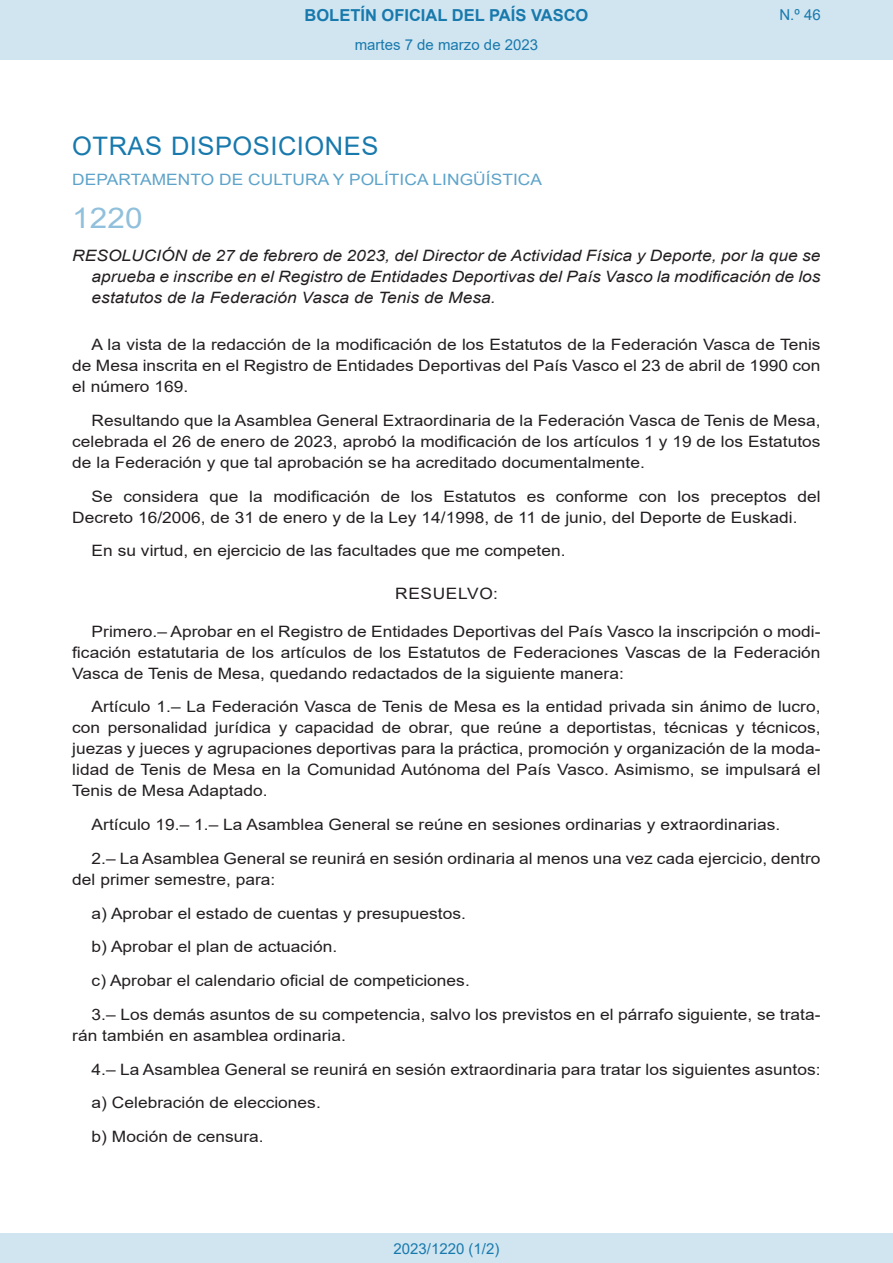
<style>
.page{position:relative;width:893px;height:1263px;background:#fff}
.page>*{position:absolute;margin:0;border:0;box-sizing:border-box;transform-origin:0 0}
.BOPVOrden{font:28.5px "Arial";color:#90c0db;scale:1.11 1}
.BOPVSeccion{font:25.5px "Arial";letter-spacing:.02em;color:#1879ad}
.t1{font:700 16.5px "Arial";color:#1879ad}
.BOPVDetalle{font:15.6px/21px "Arial";color:#231f20;text-align:justify;scale:1.11 1}
.BOPVTitulo{font:italic 15.6px/21px "Arial";color:#231f20;text-align:justify;scale:1.11 1}
.BOPVOrganismo{font:15.6px "Arial";letter-spacing:.005em;color:#5ea4ca;scale:1.11 1}
.BOPVClave{font:15.6px "Arial";letter-spacing:.035em;color:#231f20;scale:1.11 1}
.Paginacion_Centro{font:15px "Arial";color:#1879ad}
</style>
<div class="page">
<div style="left:0;top:0;width:893px;height:60px;background:#d0e5f0"></div>
<div style="left:0;top:1233px;width:893px;height:30px;background:#d0e5f0"></div>
<p class="t1" style="left:305px;top:3px;width:285px">BOLETÍN OFICIAL DEL PAÍS VASCO</p>
<p class="Paginacion_Centro" style="left:355px;top:35px;width:185px">martes 7 de marzo de 2023</p>
<p class="Paginacion_Centro" style="left:779px;top:5px;width:43px">N.º 46</p>
<p class="BOPVSeccion" style="left:72px;top:128px;width:308px">OTRAS DISPOSICIONES</p>
<p class="BOPVOrganismo" style="left:72px;top:169px;width:425px">DEPARTAMENTO DE CULTURA Y POLÍTICA LINGÜÍSTICA</p>
<p class="BOPVOrden" style="left:72px;top:198px;width:65px">1220</p>
<p class="BOPVTitulo" style="left:92px;top:246px;width:658px;text-indent:-19px">RESOLUCIÓN de 27 de febrero de 2023, del Director de Actividad Física y Deporte, por la que se aprueba e inscribe en el Registro de Entidades Deportivas del País Vasco la modificación de los estatutos de la Federación Vasca de Tenis de Mesa.</p>
<p class="BOPVDetalle" style="left:72px;top:334px;width:676px;text-indent:19px">A la vista de la redacción de la modificación de los Estatutos de la Federación Vasca de Tenis de Mesa inscrita en el Registro de Entidades Deportivas del País Vasco el 23 de abril de 1990 con el número 169.</p>
<p class="BOPVDetalle" style="left:72px;top:410px;width:676px;text-indent:19px">Resultando que la Asamblea General Extraordinaria de la Federación Vasca de Tenis de Mesa, celebrada el 26 de enero de 2023, aprobó la modificación de los artículos 1 y 19 de los Estatutos de la Federación y que tal aprobación se ha acreditado documentalmente.</p>
<p class="BOPVDetalle" style="left:72px;top:485px;width:676px;text-indent:19px">Se considera que la modificación de los Estatutos es conforme con los preceptos del<br>Decreto 16/2006, de 31 de enero y de la Ley 14/1998, de 11 de junio, del Deporte de Euskadi.</p>
<p class="BOPVDetalle" style="left:92px;top:540px;width:428px">En su virtud, en ejercicio de las facultades que me competen.</p>
<p class="BOPVClave" style="left:395px;top:582px;width:94px">RESUELVO:</p>
<p class="BOPVDetalle" style="left:72px;top:620px;width:676px;text-indent:19px">Primero.– Aprobar en el Registro de Entidades Deportivas del País Vasco la inscripción o modi&shy;ficación estatutaria de los artículos de los Estatutos de Federaciones Vascas de la Federación Vasca de Tenis de Mesa, quedando redactados de la siguiente manera:</p>
<p class="BOPVDetalle" style="left:72px;top:696px;width:676px;text-indent:19px">Artículo 1.– La Federación Vasca de Tenis de Mesa es la entidad privada sin ánimo de lucro, con personalidad jurídica y capacidad de obrar, que reúne a deportistas, técnicas y técnicos, juezas y jueces y agrupaciones deportivas para la práctica, promoción y organización de la moda&shy;lidad de Tenis de Mesa en la Comunidad Autónoma del País Vasco. Asimismo, se impulsará el Tenis de Mesa Adaptado.</p>
<p class="BOPVDetalle" style="left:92px;top:814px;width:622px">Artículo 19.– 1.– La Asamblea General se reúne en sesiones ordinarias y extraordinarias.</p>
<p class="BOPVDetalle" style="left:72px;top:848px;width:676px;text-indent:19px">2.– La Asamblea General se reunirá en sesión ordinaria al menos una vez cada ejercicio, dentro del primer semestre, para:</p>
<p class="BOPVDetalle" style="left:92px;top:902px;width:339px">a) Aprobar el estado de cuentas y presupuestos.</p>
<p class="BOPVDetalle" style="left:92px;top:936px;width:223px">b) Aprobar el plan de actuación.</p>
<p class="BOPVDetalle" style="left:92px;top:970px;width:342px">c) Aprobar el calendario oficial de competiciones.</p>
<p class="BOPVDetalle" style="left:72px;top:1004px;width:676px;text-indent:19px">3.– Los demás asuntos de su competencia, salvo los previstos en el párrafo siguiente, se trata&shy;rán también en asamblea ordinaria.</p>
<p class="BOPVDetalle" style="left:92px;top:1058px;width:658px">4.– La Asamblea General se reunirá en sesión extraordinaria para tratar los siguientes asuntos:</p>
<p class="BOPVDetalle" style="left:92px;top:1092px;width:208px">a) Celebración de elecciones.</p>
<p class="BOPVDetalle" style="left:92px;top:1126px;width:157px">b) Moción de censura.</p>
<p class="Paginacion_Centro" style="left:393px;top:1238px;width:107px">2023/1220 (1/2)</p>
</div>
